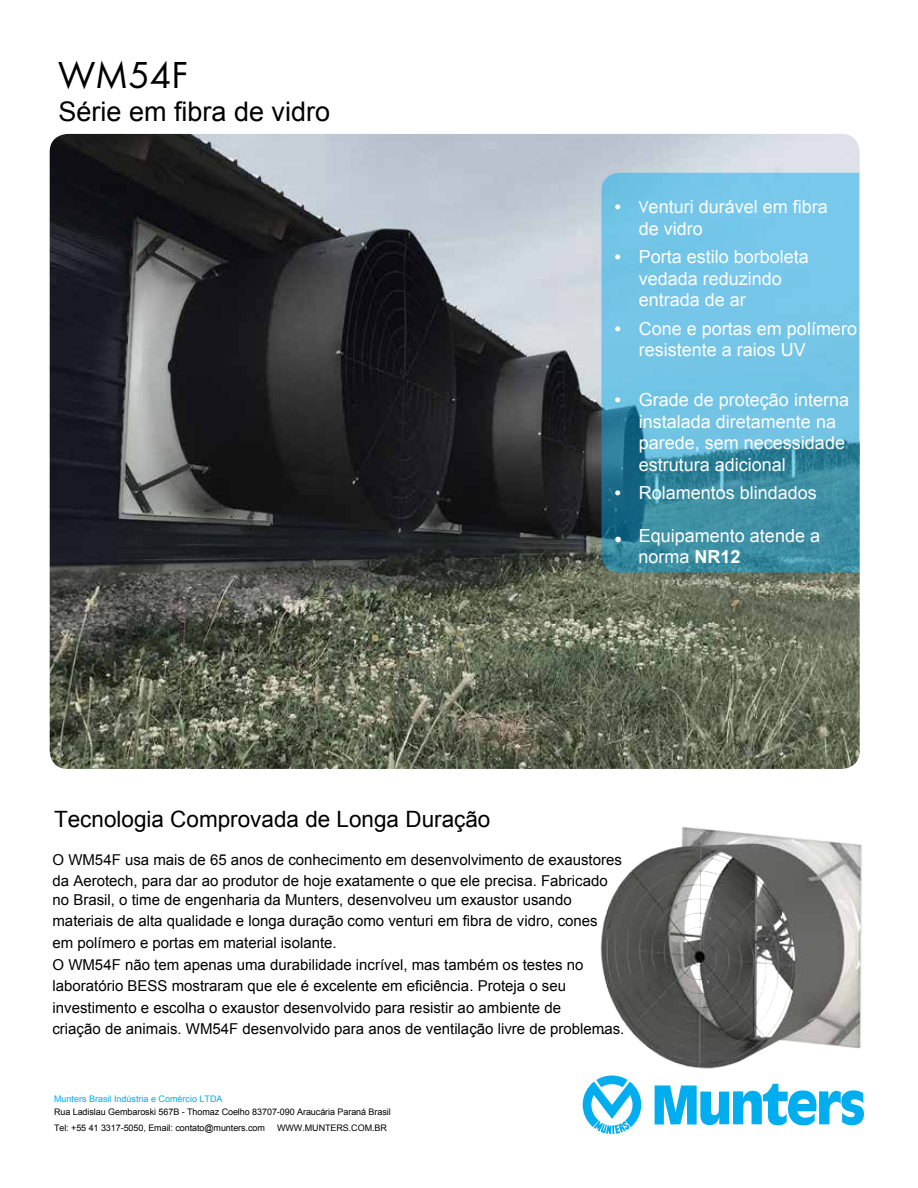
<style>
.page{position:relative;width:918px;height:1188px;background:#fff}
.page>*{position:absolute;margin:0;border:0;box-sizing:border-box;transform-origin:0 0}
.t1{font:50.85px "Times New Roman";color:#fff}
.t2{font:39px "Futura Boo";color:#000}
.t3{font:27px "Arial";color:#000}
.t4{font:22.5px "Arial";color:#000}
.t5{font:18px/21.6px "Arial";color:#fff}
.t6{font:18px "Futura Boo";color:#000}
.t7{font:15px/21.6px "Arial";color:#000}
.t8{font:9px/16.2px "Arial";letter-spacing:-.005em;color:#000}
.t9{font:9px "Arial";color:#00aeef}
.t10{font:700 7.5px "Arial";color:#fff}
.s1{font-family:"Futura Boo"}
.s2{font-weight:700}
</style>
<div class="page">
<img style="left:50px;top:134px;width:810px;height:635px">
<svg style="left:655px;top:1084px;width:209px;height:42px"></svg>
<svg style="left:583px;top:1075px;width:58px;height:59px"></svg>
<svg style="left:601px;top:173px;width:258px;height:399px;background:#5eb0ce"></svg>
<img style="left:600px;top:827px;width:262px;height:242px">
<h2 class="t2" style="left:58px;top:52px;width:131px">WM54F</h2>
<h3 class="t3" style="left:58px;top:101px;width:273px">Série em fibra de vidro</h3>
<h3 class="t4" style="left:54px;top:810px;width:438px">Tecnologia Comprovada de Longa Duração</h3>
<p class="t5" style="left:639px;top:198px;width:190px;text-indent:-27px"><span class="s1">• V</span>enturi durável em fibra de vidro</p>
<p class="t5" style="left:639px;top:247px;width:172px;text-indent:-27px"><span class="s1">•</span> Porta estilo borboleta vedada reduzindo entrada de ar</p>
<p class="t5" style="left:639px;top:319px;width:220px;text-indent:-27px"><span class="s1">•</span> Cone e portas em polímero resistente a raios UV</p>
<p class="t5" style="left:639px;top:391px;width:212px;text-indent:-27px"><span class="s1">•</span> Grade de proteção interna instalada diretamente na parede, sem necessidade estrutura adicional</p>
<p class="t5" style="left:612px;top:484px;width:207px"><span class="s1">•</span> Rolamentos blindados</p>
<p class="t5" style="left:639px;top:527px;width:183px;line-height:20.7px">Equipamento atende a norma <span class="s2">NR12</span></p>
<p class="t10" style="left:616px;top:535px;width:6px">o</p>
<h1 class="t1" style="left:612px;top:506px;width:14px">.</h1>
<p class="t7" style="left:52px;top:850px;width:571px">O WM54F usa mais de 65 anos de conhecimento em desenvolvimento de exaustores da Aerotech, para dar ao produtor de hoje exatamente o que ele precisa. Fabricado</p>
<p class="t7" style="left:52px;top:890px;width:573px">no Brasil, o time de engenharia da Munters, desenvolveu um exaustor usando materiais de alta qualidade e longa duração como venturi em fibra de vidro, cones<br>em polímero e portas em material isolante.<br>O WM54F não tem apenas uma durabilidade incrível, mas também os testes no laboratório BESS mostraram que ele é excelente em eficiência. Proteja o seu investimento e escolha o exaustor desenvolvido para resistir ao ambiente de<br>criação de animais. WM54F desenvolvido para anos de ventilação livre de problemas.</p>
<p class="t6" style="left:602px;top:1018px;width:6px">.</p>
<p class="t9" style="left:54px;top:1096px;width:170px">Munters Brasil Indústria e Comércio LTDA</p>
<p class="t8" style="left:54px;top:1104px;width:338px">Rua Ladislau Gembaroski 567B - Thomaz Coelho 83707-090 Araucária Paraná Brasil<br>Tel: +55 41 3317-5050, Email: contato@munters.com</p>
<p class="t8" style="left:277px;top:1121px;width:111px">WWW.MUNTERS.COM.BR</p>
</div>
